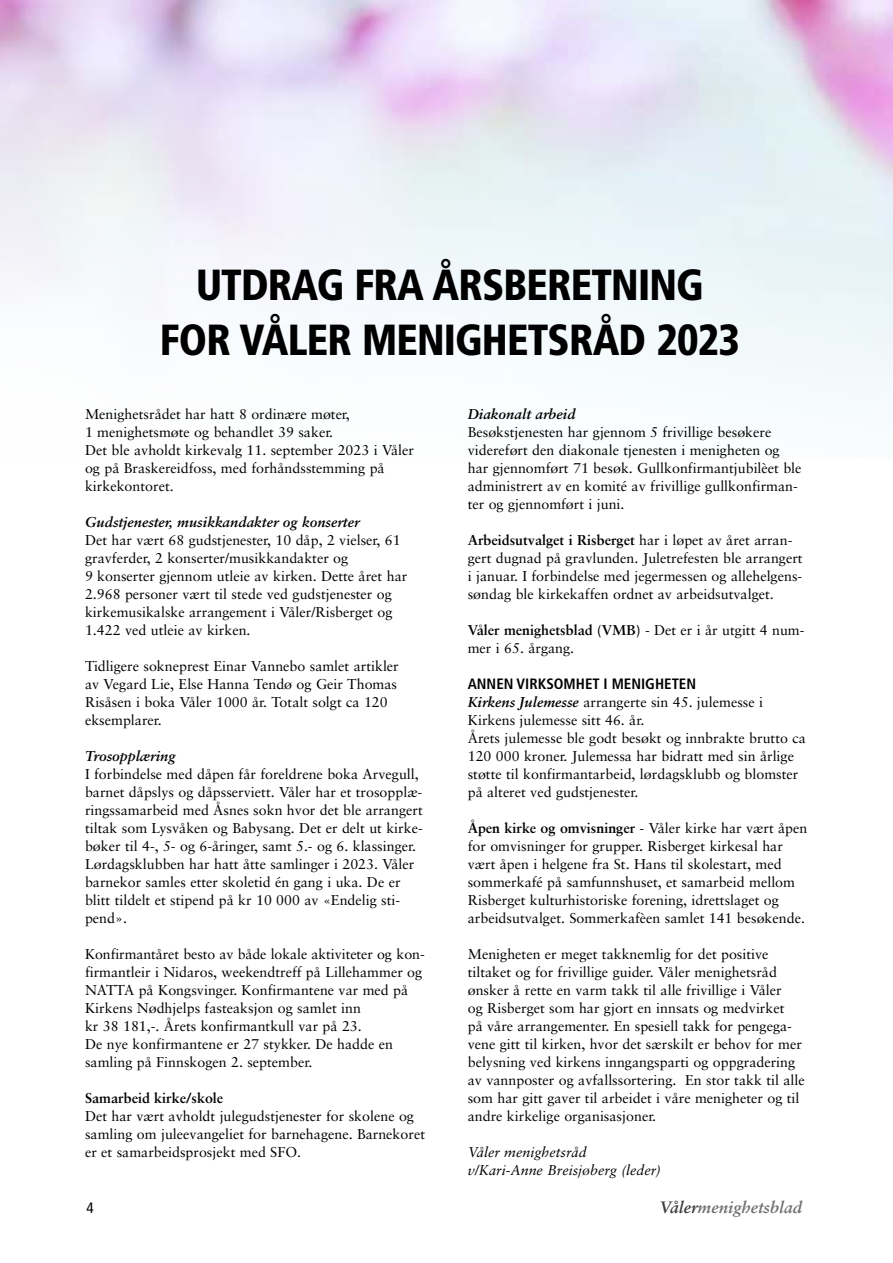
<style>
.page{position:relative;width:893px;height:1263px;background:#fff}
.page>*{position:absolute;margin:0;border:0;box-sizing:border-box;transform-origin:0 0}
.t1{font:900 condensed 43.5px/55.2px "Frutiger LT Std";letter-spacing:-.02em;color:#000;text-align:center;scale:.95 1}
.t2{font:italic 700 16.5px "Sabon LT Std";color:#706f6f}
.t3{font:700 condensed 15px "Frutiger LT Std";color:#000}
.t4{font:condensed 15px "Frutiger LT Std";color:#000}
.t5{font:14.25px/18px "Sabon LT Pro";color:#000}
.t6{font:italic 700 14.25px "Sabon LT Pro";color:#000}
.t7{font:italic 14.25px/18px "Sabon LT Pro";color:#000}
.t8{font:700 14.25px "Sabon LT Pro";color:#000}
.s1{font-weight:700}
.s2{font-weight:700;font-style:italic}
.s3{color:#3c3c3b}
</style>
<div class="page">
<img style="left:0;top:0;width:893px;height:403px">
<h1 class="t1" style="left:160px;top:257px;width:612px">UTDRAG FRA ÅRSBERETNING<br>FOR VÅLER MENIGHETSRÅD 2023</h1>
<p class="t5" style="left:85px;top:404px;width:331px">Menighetsrådet har hatt 8 ordinære møter,<br>1 menighetsmøte og behandlet 39 saker.<br>Det ble avholdt kirkevalg 11. september 2023 i Våler og på Braskereidfoss, med forhåndsstemming på kirkekontoret.</p>
<p class="t6" style="left:85px;top:513px;width:276px">Gudstjenester, musikkandakter og konserter</p>
<p class="t5" style="left:85px;top:530px;width:324px">Det har vært 68 gudstjenester, 10 dåp, 2 vielser, 61 gravferder, 2 konserter/musikkandakter og<br>9 konserter gjennom utleie av kirken. Dette året har 2.968 personer vært til stede ved gudstjenester og kirkemusikalske arrangement i Våler/Risberget og 1.422 ved utleie av kirken.</p>
<p class="t5" style="left:85px;top:656px;width:315px">Tidligere sokneprest Einar Vannebo samlet artikler av Vegard Lie, Else Hanna Tendø og Geir Thomas Risåsen i boka Våler 1000 år. Totalt solgt ca 120 eksemplarer.</p>
<p class="t6" style="left:85px;top:747px;width:92px">Trosopplæring</p>
<p class="t5" style="left:85px;top:764px;width:339px">I forbindelse med dåpen får foreldrene boka Arvegull, barnet dåpslys og dåpsserviett. Våler har et trosopplæ&shy;ringssamarbeid med Åsnes sokn hvor det ble arrangert tiltak som Lysvåken og Babysang. Det er delt ut kirke&shy;bøker til 4-, 5- og 6-åringer, samt 5.- og 6. klassinger.<br>Lørdagsklubben har hatt åtte samlinger i 2023. Våler barnekor samles etter skoletid én gang i uka. De er blitt tildelt et stipend på kr 10 000 av «Endelig sti&shy;pend».</p>
<p class="t5" style="left:85px;top:944px;width:341px">Konfirmantåret besto av både lokale aktiviteter og kon&shy;firmantleir i Nidaros, weekendtreff på Lillehammer og NATTA på Kongsvinger. Konfirmantene var med på Kirkens Nødhjelps fasteaksjon og samlet inn<br>kr 38 181,-. Årets konfirmantkull var på 23.<br>De nye konfirmantene er 27 stykker. De hadde en samling på Finnskogen 2. september.</p>
<p class="t8" style="left:85px;top:1089px;width:140px">Samarbeid kirke/skole</p>
<p class="t5" style="left:85px;top:1106px;width:342px">Det har vært avholdt julegudstjenester for skolene og samling om juleevangeliet for barnehagene. Barnekoret er et samarbeidsprosjekt med SFO.</p>
<p class="t6" style="left:468px;top:405px;width:109px">Diakonalt arbeid</p>
<p class="t5" style="left:468px;top:422px;width:335px">Besøkstjenesten har gjennom 5 frivillige besøkere videreført den diakonale tjenesten i menigheten og har gjennomført 71 besøk. Gullkonfirmantjubilèet ble administrert av en komité av frivillige gullkonfirman&shy;ter og gjennomført i juni.</p>
<p class="t5" style="left:468px;top:530px;width:336px"><span class="s1">Arbeidsutvalget i Risberget</span> har i løpet av året arran&shy;gert dugnad på gravlunden. Juletrefesten ble arrangert i januar. I forbindelse med jegermessen og allehelgens&shy;søndag ble kirkekaffen ordnet av arbeidsutvalget.</p>
<p class="t5" style="left:468px;top:620px;width:338px"><span class="s1">Våler menighetsblad (VMB)</span> - Det er i år utgitt 4 num&shy;mer i 65. årgang.</p>
<p class="t3" style="left:468px;top:675px;width:230px">ANNEN VIRKSOMHET I MENIGHETEN</p>
<p class="t5" style="left:468px;top:692px;width:340px"><span class="s2">Kirkens Julemesse</span> arrangerte sin 45. julemesse i Kirkens julemesse sitt 46. år.<br>Årets julemesse ble godt besøkt og innbrakte brutto ca 120 000 kroner. Julemessa har bidratt med sin årlige støtte til konfirmantarbeid, lørdagsklubb og blomster på alteret ved gudstjenester.</p>
<p class="t5" style="left:468px;top:818px;width:341px"><span class="s1">Åpen kirke og omvisninger</span> - Våler kirke har vært åpen for omvisninger for grupper. Risberget kirkesal har vært åpen i helgene fra St. Hans til skolestart, med sommerkafé på samfunnshuset, et samarbeid mellom Risberget kulturhistoriske forening, idrettslaget og arbeidsutvalget. Sommerkafèen samlet 141 besøkende.</p>
<p class="t5" style="left:468px;top:944px;width:338px">Menigheten er meget takknemlig for det positive tiltaket og for frivillige guider. Våler menighetsråd ønsker å rette en varm takk til alle frivillige i Våler<br>og Risberget som har gjort en innsats og medvirket<br>på våre arrangementer. En spesiell takk for pengega&shy;vene gitt til kirken, hvor det særskilt er behov for mer belysning ved kirkens inngangsparti og oppgradering av vannposter og avfallssortering. En stor takk til alle som har gitt gaver til arbeidet i våre menigheter og til andre kirkelige organisasjoner.</p>
<p class="t7" style="left:468px;top:1142px;width:195px">Våler menighetsråd v/Kari-Anne Breisjøberg (leder)</p>
<p class="t4" style="left:87px;top:1199px;width:9px">4</p>
<p class="t2" style="left:660px;top:1198px;width:144px"><span class="s3">Våler</span>menighetsblad</p>
</div>
